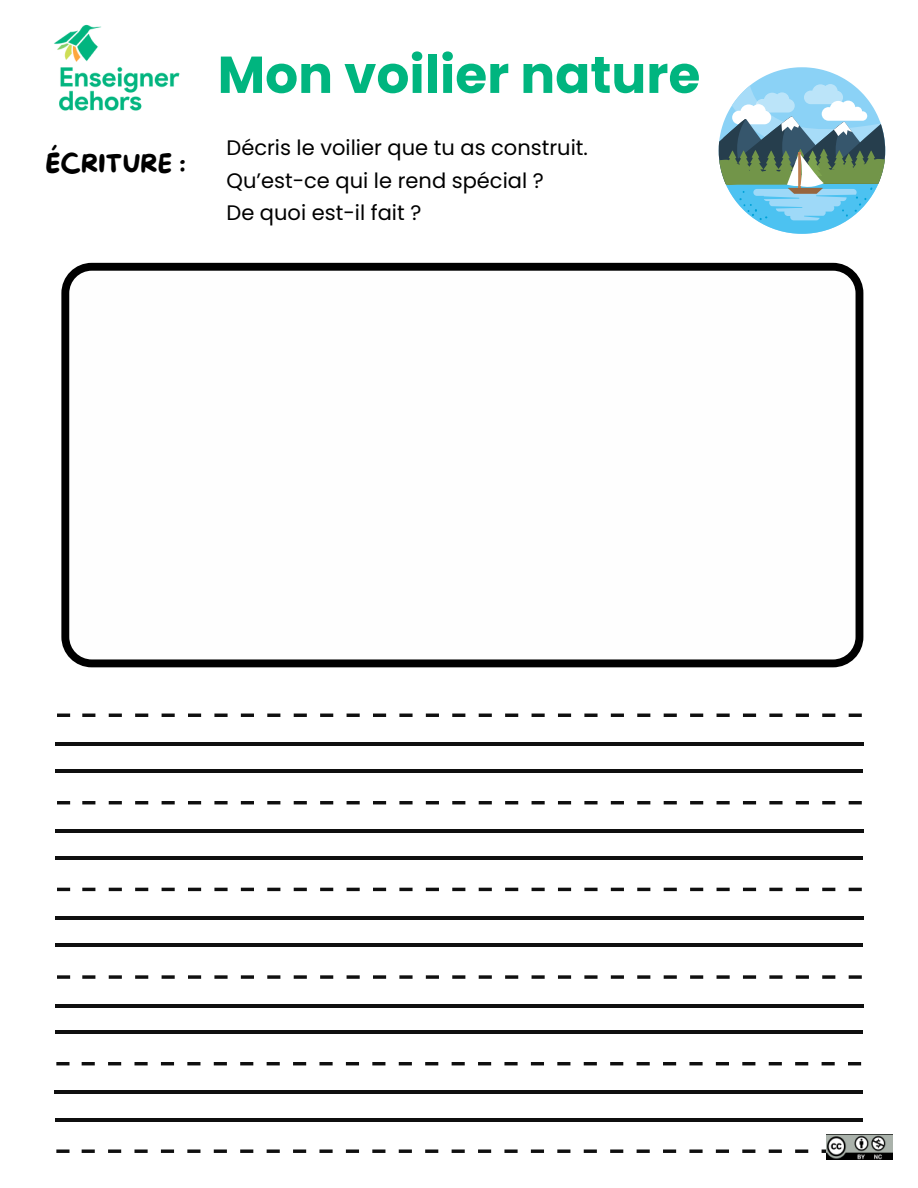
<style>
.page{position:relative;width:918px;height:1188px;background:#fff}
.page>*{position:absolute;margin:0;border:0;box-sizing:border-box;transform-origin:0 0}
.t1{font:700 51.75px "Poppins";color:#00b57f}
.t2{font:25.5px "More Sugar";color:#000}
.t3{font:21px/32.7px "Poppins";color:#000}
</style>
<div class="page">
<img style="left:54px;top:24px;width:126px;height:87px">
<svg style="left:719px;top:67px;width:166px;height:167px"></svg>
<hr style="left:55px;top:742px;width:808px;height:4px;background:#0f0f0f">
<svg style="left:57px;top:714px;width:805px;height:3px"></svg>
<hr style="left:56px;top:769px;width:807px;height:4px;background:#0f0f0f">
<hr style="left:55px;top:830px;width:808px;height:3px;background:#0f0f0f">
<svg style="left:57px;top:801px;width:805px;height:3px"></svg>
<hr style="left:56px;top:856px;width:807px;height:3px;background:#0f0f0f">
<hr style="left:55px;top:916px;width:808px;height:4px;background:#0f0f0f">
<svg style="left:57px;top:888px;width:805px;height:3px"></svg>
<hr style="left:56px;top:944px;width:807px;height:3px;background:#0f0f0f">
<hr style="left:55px;top:1004px;width:808px;height:3px;background:#0f0f0f">
<svg style="left:57px;top:975px;width:805px;height:4px"></svg>
<hr style="left:55px;top:1030px;width:807px;height:4px;background:#0f0f0f">
<hr style="left:55px;top:1091px;width:808px;height:3px;background:#0f0f0f">
<svg style="left:56px;top:1062px;width:805px;height:3px"></svg>
<hr style="left:55px;top:1118px;width:807px;height:3px;background:#0f0f0f">
<svg style="left:56px;top:1149px;width:770px;height:4px"></svg>
<svg style="left:61px;top:263px;width:802px;height:404px"></svg>
<img style="left:826px;top:1135px;width:67px;height:24px">
<h1 class="t1" style="left:218px;top:45px;width:484px">Mon voilier nature</h1>
<p class="t2" style="left:46px;top:143px;width:142px">ÉCRITURE :</p>
<p class="t3" style="left:227px;top:131px;width:363px">Décris le voilier que tu as construit.<br>Qu’est-ce qui le rend spécial ?<br>De quoi est-il fait ?</p>
</div>
